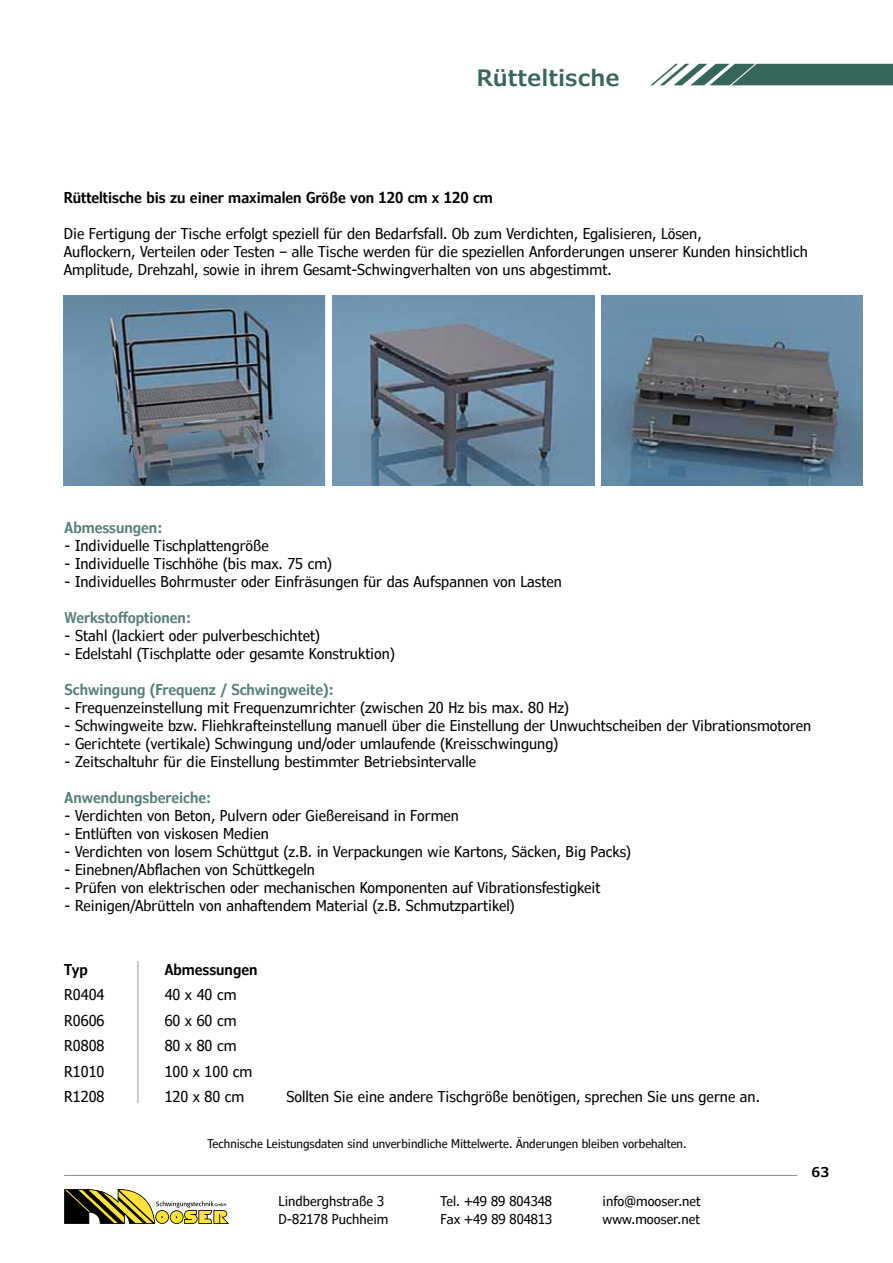
<style>
.page{position:relative;width:893px;height:1263px;background:#fff}
.page>*{position:absolute;margin:0;border:0;box-sizing:border-box;transform-origin:0 0}
.t1{font:600 22.5px "Verdana Pro";color:#37675c}
.t2{font:condensed 15px/18px "Verdana Pro";color:#000}
.t3{font:600 condensed 15px "Verdana Pro";color:#557e77}
.t4{font:600 condensed 15px "Verdana Pro";color:#000}
.t5{font:condensed 13.5px "Verdana Pro";color:#000}
.t6{font:600 13.5px "Verdana Pro";color:#000}
.t7{font:condensed 12px "Verdana Pro";color:#000}
</style>
<div class="page">
<svg style="left:64px;top:1189px;width:165px;height:35px"></svg>
<hr style="left:64px;top:1175px;width:733px;height:1px;background:#878787">
<hr style="left:138px;top:961px;width:1px;height:142px;background:#9d9d9c">
<img style="left:64px;top:296px;width:261px;height:190px">
<img style="left:333px;top:296px;width:261px;height:190px">
<img style="left:602px;top:296px;width:261px;height:189px">
<svg style="left:651px;top:64px;width:242px;height:21px"></svg>
<h1 class="t1" style="left:477px;top:63px;width:145px">Rütteltische</h1>
<p class="t4" style="left:64px;top:188px;width:431px">Rütteltische bis zu einer maximalen Größe von 120 cm x 120 cm</p>
<p class="t2" style="left:64px;top:225px;width:745px">Die Fertigung der Tische erfolgt speziell für den Bedarfsfall. Ob zum Verdichten, Egalisieren, Lösen,<br>Auflockern, Verteilen oder Testen – alle Tische werden für die speziellen Anforderungen unserer Kunden hinsichtlich<br>Amplitude, Drehzahl, sowie in ihrem Gesamt-Schwingverhalten von uns abgestimmt.</p>
<p class="t3" style="left:65px;top:517px;width:99px">Abmessungen:</p>
<p class="t2" style="left:65px;top:537px;width:206px">- Individuelle Tischplattengröße</p>
<p class="t2" style="left:65px;top:555px;width:269px">- Individuelle Tischhöhe (bis max. 75 cm)</p>
<p class="t2" style="left:65px;top:573px;width:499px">- Individuelles Bohrmuster oder Einfräsungen für das Aufspannen von Lasten</p>
<p class="t3" style="left:65px;top:607px;width:128px">Werkstoffoptionen:</p>
<p class="t2" style="left:65px;top:627px;width:257px">- Stahl (lackiert oder pulverbeschichtet)</p>
<p class="t2" style="left:65px;top:645px;width:332px">- Edelstahl (Tischplatte oder gesamte Konstruktion)</p>
<p class="t3" style="left:65px;top:679px;width:271px">Schwingung (Frequenz / Schwingweite):</p>
<p class="t2" style="left:65px;top:699px;width:506px">- Frequenzeinstellung mit Frequenzumrichter (zwischen 20 Hz bis max. 80 Hz)</p>
<p class="t2" style="left:65px;top:717px;width:748px">- Schwingweite bzw. Fliehkrafteinstellung manuell über die Einstellung der Unwuchtscheiben der Vibrationsmotoren</p>
<p class="t2" style="left:65px;top:735px;width:495px">- Gerichtete (vertikale) Schwingung und/oder umlaufende (Kreisschwingung)</p>
<p class="t2" style="left:65px;top:753px;width:413px">- Zeitschaltuhr für die Einstellung bestimmter Betriebsintervalle</p>
<p class="t3" style="left:65px;top:787px;width:148px">Anwendungsbereiche:</p>
<p class="t2" style="left:65px;top:807px;width:396px">- Verdichten von Beton, Pulvern oder Gießereisand in Formen</p>
<p class="t2" style="left:65px;top:825px;width:206px">- Entlüften von viskosen Medien</p>
<p class="t2" style="left:65px;top:843px;width:568px">- Verdichten von losem Schüttgut (z.B. in Verpackungen wie Kartons, Säcken, Big Packs)</p>
<p class="t2" style="left:65px;top:861px;width:252px">- Einebnen/Abflachen von Schüttkegeln</p>
<p class="t2" style="left:65px;top:879px;width:537px">- Prüfen von elektrischen oder mechanischen Komponenten auf Vibrationsfestigkeit</p>
<p class="t2" style="left:65px;top:897px;width:452px">- Reinigen/Abrütteln von anhaftendem Material (z.B. Schmutzpartikel)</p>
<p class="t4" style="left:64px;top:959px;width:25px">Typ</p>
<p class="t4" style="left:165px;top:959px;width:94px">Abmessungen</p>
<p class="t2" style="left:64px;top:986px;width:42px">R0404</p>
<p class="t2" style="left:165px;top:986px;width:73px">40 x 40 cm</p>
<p class="t2" style="left:64px;top:1011px;width:42px">R0606</p>
<p class="t2" style="left:165px;top:1011px;width:73px">60 x 60 cm</p>
<p class="t2" style="left:64px;top:1037px;width:42px">R0808</p>
<p class="t2" style="left:165px;top:1037px;width:73px">80 x 80 cm</p>
<p class="t2" style="left:64px;top:1062px;width:42px">R1010</p>
<p class="t2" style="left:165px;top:1062px;width:89px">100 x 100 cm</p>
<p class="t2" style="left:64px;top:1088px;width:42px">R1208</p>
<p class="t2" style="left:165px;top:1088px;width:81px">120 x 80 cm</p>
<p class="t2" style="left:286px;top:1088px;width:475px">Sollten Sie eine andere Tischgröße benötigen, sprechen Sie uns gerne an.</p>
<p class="t7" style="left:207px;top:1136px;width:481px">Technische Leistungsdaten sind unverbindliche Mittelwerte. Änderungen bleiben vorbehalten.</p>
<p class="t5" style="left:279px;top:1192px;width:107px">Lindberghstraße 3</p>
<p class="t5" style="left:441px;top:1192px;width:113px">Tel. +49 89 804348</p>
<p class="t5" style="left:603px;top:1192px;width:100px">info@mooser.net</p>
<p class="t5" style="left:279px;top:1210px;width:111px">D-82178 Puchheim</p>
<p class="t5" style="left:441px;top:1210px;width:113px">Fax +49 89 804813</p>
<p class="t5" style="left:603px;top:1210px;width:99px">www.mooser.net</p>
<p class="t6" style="left:811px;top:1163px;width:19px">63</p>
</div>
